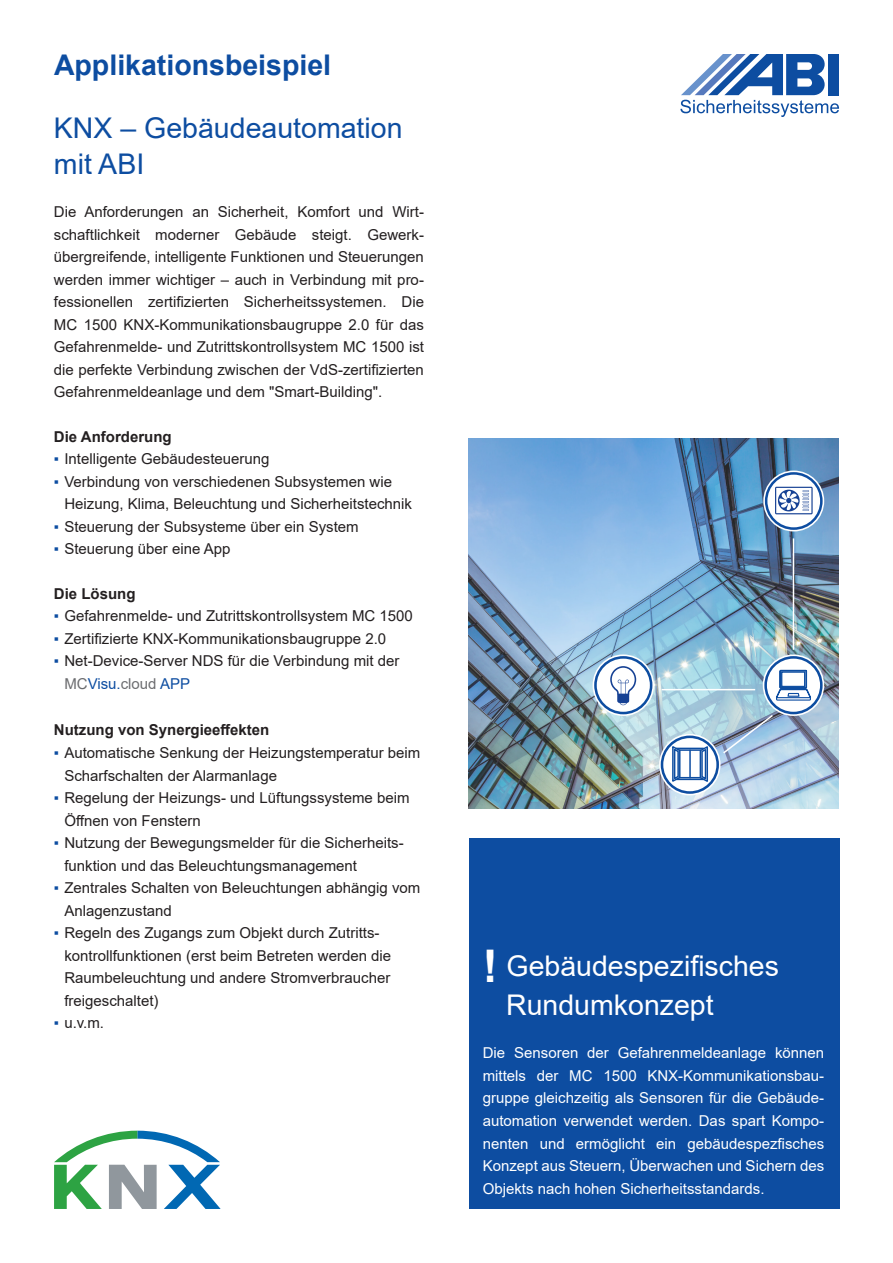
<style>
.page{position:relative;width:893px;height:1263px;background:#fff}
.page>*{position:absolute;margin:0;border:0;box-sizing:border-box;transform-origin:0 0}
.t1{font:700 45px "Arial";color:#fff}
.t2{font:28.5px/39px "Arial";color:#fff}
.t3{font:28.5px/36px "Arial";color:#0d4da1}
.t4{font:700 28.5px "Arial";color:#0d4da1}
.t5{font:15px/22.5px "Arial";color:#231f20}
.t6{font:15px/22.5px "Arial";color:#fff;text-align:justify}
.t7{font:700 15px "Arial";color:#231f20}
.s1{color:#0d4da1}
.s2{color:#6c6d70}
</style>
<div class="page">
<div style="left:469px;top:839px;width:370px;height:370px;background:#0d4da1"></div>
<svg style="left:680px;top:54px;width:159px;height:63px"></svg>
<img style="left:468px;top:438px;width:370px;height:370px">
<svg style="left:659px;top:734px;width:62px;height:61px"></svg>
<svg style="left:661px;top:735px;width:58px;height:59px"></svg>
<div style="left:663px;top:738px;width:53px;height:53px;background:#fff;border-radius:50%"></div>
<svg style="left:671px;top:744px;width:38px;height:38px"></svg>
<hr style="left:689px;top:750px;width:2px;height:28px;background:#0d4da1">
<svg style="left:593px;top:654px;width:61px;height:62px"></svg>
<svg style="left:594px;top:656px;width:58px;height:58px"></svg>
<div style="left:597px;top:659px;width:53px;height:53px;background:#fff;border-radius:50%"></div>
<svg style="left:610px;top:666px;width:26px;height:39px"></svg>
<svg style="left:763px;top:654px;width:61px;height:62px"></svg>
<svg style="left:764px;top:656px;width:59px;height:58px"></svg>
<div style="left:767px;top:659px;width:53px;height:53px;background:#fff;border-radius:50%"></div>
<svg style="left:775px;top:669px;width:36px;height:38px"></svg>
<div style="left:781px;top:672px;width:24px;height:15px;background:#fff;border:1px solid #0d4da1"></div>
<hr style="left:662px;top:689px;width:93px;height:1px;background:#fff">
<svg style="left:721px;top:713px;width:53px;height:42px;background:#9fbad1"></svg>
<svg style="left:763px;top:470px;width:61px;height:61px"></svg>
<svg style="left:765px;top:472px;width:58px;height:58px"></svg>
<div style="left:767px;top:475px;width:53px;height:52px;background:#fff;border-radius:50%"></div>
<svg style="left:775px;top:487px;width:38px;height:27px"></svg>
<hr style="left:793px;top:538px;width:1px;height:112px;background:#fff">
<svg style="left:54px;top:1131px;width:167px;height:78px"></svg>
<h2 class="t4" style="left:54px;top:45px;width:279px">Applikationsbeispiel</h2>
<h2 class="t3" style="left:54px;top:110px;width:350px">KNX – Gebäudeautomation mit ABI</h2>
<p class="t5" style="left:54px;top:201px;width:372px;text-align:justify">Die Anforderungen an Sicherheit, Komfort und Wirt&shy;schaftlichkeit moderner Gebäude steigt. Gewerk&shy;übergreifende, intelligente Funktionen und Steuerungen werden immer wichtiger – auch in Verbindung mit pro&shy;fessionellen zertifizierten Sicherheitssystemen. Die MC 1500 KNX-Kommunikationsbaugruppe 2.0 für das Gefahrenmelde- und Zutrittskontrollsystem MC 1500 ist die perfekte Verbindung zwischen der VdS-zertifizierten Gefahrenmeldeanlage und dem "Smart-Building".</p>
<p class="t7" style="left:54px;top:426px;width:119px">Die Anforderung</p>
<p class="t5" style="left:54px;top:447px;width:217px"><span class="s1">▪</span> Intelligente Gebäudesteuerung</p>
<p class="t5" style="left:64px;top:470px;width:349px;text-indent:-10px"><span class="s1">▪</span> Verbindung von verschiedenen Subsystemen wie<br>Heizung, Klima, Beleuchtung und Sicherheitstechnik</p>
<p class="t5" style="left:54px;top:515px;width:306px"><span class="s1">▪</span> Steuerung der Subsysteme über ein System</p>
<p class="t5" style="left:54px;top:537px;width:178px"><span class="s1">▪</span> Steuerung über eine App</p>
<p class="t7" style="left:54px;top:583px;width:83px">Die Lösung</p>
<p class="t5" style="left:54px;top:604px;width:360px"><span class="s1">▪</span> Gefahrenmelde- und Zutrittskontrollsystem MC 1500</p>
<p class="t5" style="left:54px;top:627px;width:334px"><span class="s1">▪</span> Zertifizierte KNX-Kommunikationsbaugruppe 2.0</p>
<p class="t5" style="left:64px;top:649px;width:337px;text-indent:-10px"><span class="s1">▪</span> Net-Device-Server NDS für die Verbindung mit der<br><span class="s2">MC</span><span class="s1">Visu.</span><span class="s2">cloud</span> <span class="s1">APP</span></p>
<p class="t7" style="left:54px;top:720px;width:217px">Nutzung von Synergieeffekten</p>
<p class="t5" style="left:64px;top:741px;width:357px;text-indent:-11px"><span class="s1">▪</span> Automatische Senkung der Heizungstemperatur beim<br>Scharfschalten der Alarmanlage</p>
<p class="t5" style="left:64px;top:786px;width:347px;text-indent:-10px"><span class="s1">▪</span> Regelung der Heizungs- und Lüftungssysteme beim<br>Öffnen von Fenstern</p>
<p class="t5" style="left:64px;top:831px;width:341px;text-indent:-10px"><span class="s1">▪</span> Nutzung der Bewegungsmelder für die Sicherheits&shy;funktion und das Beleuchtungsmanagement</p>
<p class="t5" style="left:64px;top:876px;width:358px;text-indent:-11px"><span class="s1">▪</span> Zentrales Schalten von Beleuchtungen abhängig vom<br>Anlagenzustand</p>
<p class="t5" style="left:64px;top:921px;width:328px;text-indent:-11px"><span class="s1">▪</span> Regeln des Zugangs zum Objekt durch Zutritts&shy;kontrollfunktionen (erst beim Betreten werden die Raumbeleuchtung und andere Stromverbraucher freigeschaltet)</p>
<p class="t5" style="left:54px;top:1011px;width:52px"><span class="s1">▪</span> u.v.m.</p>
<h1 class="t1" style="left:483px;top:934px;width:16px">!</h1>
<h2 class="t2" style="left:506px;top:946px;width:274px">Gebäudespezifisches<br>Rundumkonzept</h2>
<p class="t6" style="left:483px;top:1042px;width:343px">Die Sensoren der Gefahrenmeldeanlage können mittels der MC 1500 KNX-Kommunikationsbau&shy;gruppe gleichzeitig als Sensoren für die Gebäude&shy;automation verwendet werden. Das spart Kompo&shy;nenten und ermöglicht ein gebäudespezfisches Konzept aus Steuern, Überwachen und Sichern des Objekts nach hohen Sicherheitsstandards.</p>
</div>
